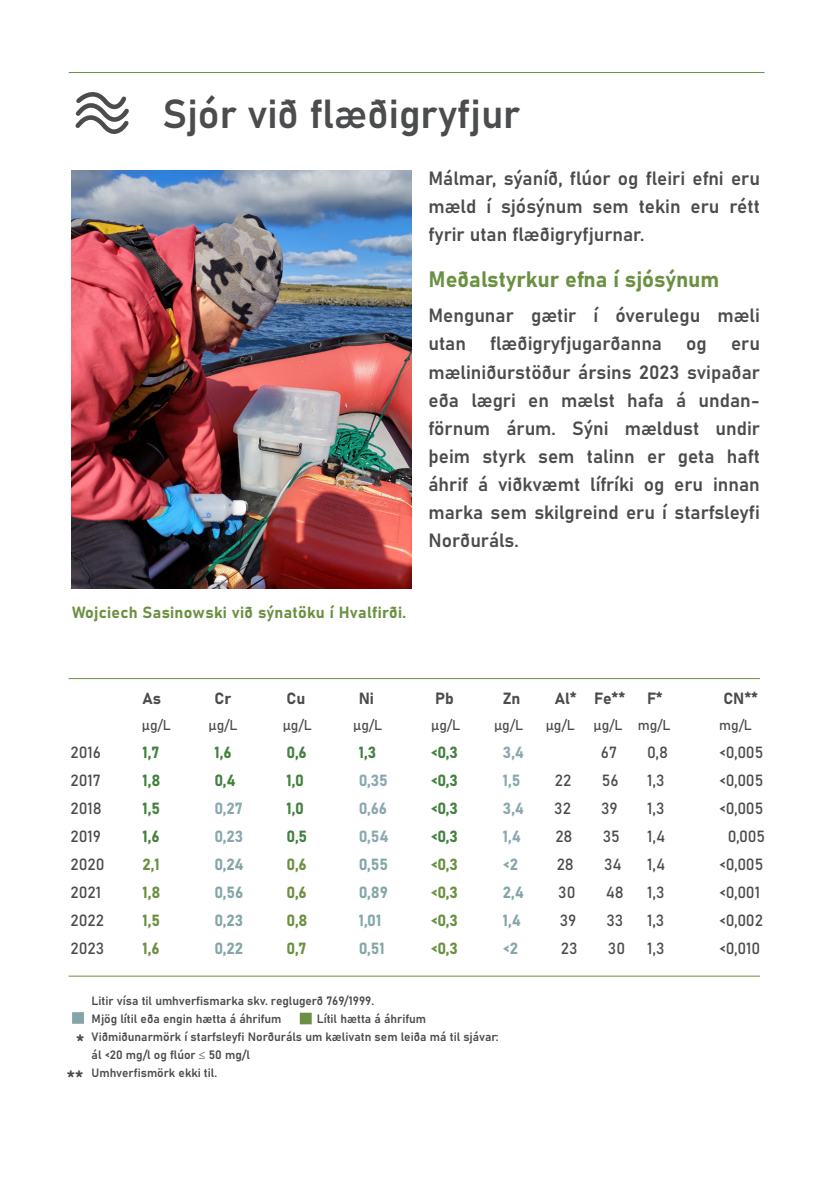
<style>
.page{position:relative;width:840px;height:1191px;background:#fff}
.page>*{position:absolute;margin:0;border:0;box-sizing:border-box;transform-origin:0 0}
.fyrirsagnir{font:40px "Bahnschrift";color:#4b4c4d}
.t1{font:22px "Bahnschrift";color:#6b9041}
.fliesstext{font:19px/28px "Bahnschrift";color:#4b4c4d;text-align:justify}
.t2{font:16px "Bahnschrift";color:#4b4c4d}
.myndatexti{font:16px "Bahnschrift";letter-spacing:.02em;color:#6b9041}
.t3{font:16px "Bahnschrift";color:#42813e}
.t4{font:16px "Bahnschrift";color:#85a6a9}
.t5{font:16px "Bahnschrift";color:#8aa8b0}
.t6{font:14px "Bahnschrift";letter-spacing:-.015em;color:#4b4c4d}
.t7{font:12px/18px "Bahnschrift";color:#4b4c4d}
</style>
<div class="page">
<svg style="left:75px;top:92px;width:54px;height:42px"></svg>
<hr style="left:69px;top:72px;width:695px;height:1px;background:#6b9041">
<img style="left:71px;top:170px;width:340px;height:418px">
<hr style="left:69px;top:678px;width:690px;height:1px;background:#6b9041">
<hr style="left:69px;top:975px;width:690px;height:1px;background:#6b9041">
<div style="left:72px;top:1012px;width:12px;height:11px;background:#85a6a9;border:2px solid #85a6a9"></div>
<div style="left:299px;top:1012px;width:12px;height:12px;background:#6b9041;border:2px solid #6b9041"></div>
<p class="fyrirsagnir" style="left:162px;top:83px;width:359px">Sjór við flæðigryfjur</p>
<p class="fliesstext" style="left:428px;top:163px;width:333px">Málmar, sýaníð, flúor og fleiri efni eru mæld í sjósýnum sem tekin eru rétt fyrir utan flæðigryfjurnar.</p>
<p class="t1" style="left:428px;top:263px;width:292px">Meðalstyrkur efna í sjósýnum</p>
<p class="myndatexti" style="left:72px;top:600px;width:335px">Wojciech Sasinowski við sýnatöku í Hvalfirði.</p>
<p class="fliesstext" style="left:428px;top:300px;width:333px">Mengunar gætir í óverulegu mæli utan</p>
<p class="fliesstext" style="left:490px;top:328px;width:173px">flæðigryfjugarðanna</p>
<p class="fliesstext" style="left:685px;top:328px;width:22px">og</p>
<p class="fliesstext" style="left:428px;top:328px;width:333px;text-indent:302px">eru mæliniðurstöður ársins 2023 svipaðar eða lægri en mælst hafa á undan&shy;förnum árum. Sýni mældust undir þeim styrk sem talinn er geta haft áhrif á viðkvæmt lífríki og eru innan marka sem skilgreind eru í starfsleyfi Norðuráls.</p>
<p class="t2" style="left:142px;top:686px;width:20px">As</p>
<p class="t2" style="left:214px;top:686px;width:18px">Cr</p>
<p class="t2" style="left:286px;top:686px;width:20px">Cu</p>
<p class="t2" style="left:358px;top:686px;width:17px">Ni</p>
<p class="t2" style="left:435px;top:686px;width:20px">Pb</p>
<p class="t2" style="left:502px;top:686px;width:19px">Zn</p>
<p class="t2" style="left:554px;top:686px;width:72px">Al* Fe**</p>
<p class="t2" style="left:646px;top:686px;width:17px">F*</p>
<p class="t2" style="left:723px;top:686px;width:36px">CN**</p>
<p class="t6" style="left:142px;top:714px;width:30px">μg/L</p>
<p class="t6" style="left:208px;top:714px;width:30px">μg/L</p>
<p class="t6" style="left:282px;top:714px;width:30px">μg/L</p>
<p class="t6" style="left:353px;top:714px;width:30px">μg/L</p>
<p class="t6" style="left:431px;top:714px;width:30px">μg/L</p>
<p class="t6" style="left:494px;top:714px;width:30px">μg/L</p>
<p class="t6" style="left:545px;top:714px;width:30px">μg/L</p>
<p class="t6" style="left:593px;top:714px;width:78px">μg/L mg/L</p>
<p class="t6" style="left:718px;top:714px;width:34px">mg/L</p>
<p class="t2" style="left:70px;top:740px;width:32px">2016</p>
<p class="t3" style="left:142px;top:740px;width:18px">1,7</p>
<p class="t3" style="left:214px;top:740px;width:19px">1,6</p>
<p class="t3" style="left:286px;top:740px;width:22px">0,6</p>
<p class="t3" style="left:358px;top:740px;width:19px">1,3</p>
<p class="t3" style="left:430px;top:740px;width:29px">&lt;0,3</p>
<p class="t5" style="left:502px;top:740px;width:23px">3,4</p>
<p class="t2" style="left:600px;top:740px;width:18px">67</p>
<p class="t2" style="left:646px;top:740px;width:22px">0,8</p>
<p class="t2" style="left:718px;top:740px;width:46px">&lt;0,005</p>
<p class="t2" style="left:70px;top:768px;width:32px">2017</p>
<p class="t3" style="left:142px;top:768px;width:19px">1,8</p>
<p class="t3" style="left:214px;top:768px;width:23px">0,4</p>
<p class="t3" style="left:286px;top:768px;width:19px">1,0</p>
<p class="t5" style="left:358px;top:768px;width:31px">0,35</p>
<p class="t3" style="left:430px;top:768px;width:29px">&lt;0,3</p>
<p class="t5" style="left:502px;top:768px;width:19px">1,5</p>
<p class="t2" style="left:554px;top:768px;width:18px">22</p>
<p class="t2" style="left:601px;top:768px;width:18px">56</p>
<p class="t2" style="left:646px;top:768px;width:19px">1,3</p>
<p class="t2" style="left:718px;top:768px;width:46px">&lt;0,005</p>
<p class="t2" style="left:70px;top:796px;width:33px">2018</p>
<p class="t3" style="left:142px;top:796px;width:19px">1,5</p>
<p class="t5" style="left:214px;top:796px;width:30px">0,27</p>
<p class="t3" style="left:286px;top:796px;width:19px">1,0</p>
<p class="t5" style="left:358px;top:796px;width:30px">0,66</p>
<p class="t3" style="left:430px;top:796px;width:29px">&lt;0,3</p>
<p class="t5" style="left:502px;top:796px;width:23px">3,4</p>
<p class="t2" style="left:554px;top:796px;width:18px">32</p>
<p class="t2" style="left:600px;top:796px;width:18px">39</p>
<p class="t2" style="left:646px;top:796px;width:19px">1,3</p>
<p class="t2" style="left:718px;top:796px;width:46px">&lt;0,005</p>
<p class="t2" style="left:70px;top:824px;width:32px">2019</p>
<p class="t3" style="left:142px;top:824px;width:19px">1,6</p>
<p class="t5" style="left:214px;top:824px;width:30px">0,23</p>
<p class="t3" style="left:286px;top:824px;width:22px">0,5</p>
<p class="t5" style="left:358px;top:824px;width:31px">0,54</p>
<p class="t3" style="left:430px;top:824px;width:29px">&lt;0,3</p>
<p class="t5" style="left:502px;top:824px;width:20px">1,4</p>
<p class="t2" style="left:555px;top:824px;width:19px">28</p>
<p class="t2" style="left:602px;top:824px;width:19px">35</p>
<p class="t2" style="left:646px;top:824px;width:20px">1,4</p>
<p class="t2" style="left:727px;top:824px;width:39px">0,005</p>
<p class="t2" style="left:70px;top:852px;width:36px">2020</p>
<p class="myndatexti" style="left:142px;top:852px;width:19px">2,1</p>
<p class="t4" style="left:214px;top:852px;width:30px">0,24</p>
<p class="myndatexti" style="left:286px;top:852px;width:22px">0,6</p>
<p class="t4" style="left:358px;top:852px;width:31px">0,55</p>
<p class="myndatexti" style="left:430px;top:852px;width:29px">&lt;0,3</p>
<p class="t4" style="left:502px;top:852px;width:17px">&lt;2</p>
<p class="t2" style="left:556px;top:852px;width:19px">28</p>
<p class="t2" style="left:603px;top:852px;width:19px">34</p>
<p class="t2" style="left:646px;top:852px;width:20px">1,4</p>
<p class="t2" style="left:718px;top:852px;width:46px">&lt;0,005</p>
<p class="t2" style="left:70px;top:880px;width:32px">2021</p>
<p class="myndatexti" style="left:142px;top:880px;width:19px">1,8</p>
<p class="t4" style="left:214px;top:880px;width:30px">0,56</p>
<p class="myndatexti" style="left:286px;top:880px;width:22px">0,6</p>
<p class="t4" style="left:358px;top:880px;width:31px">0,89</p>
<p class="myndatexti" style="left:430px;top:880px;width:29px">&lt;0,3</p>
<p class="t4" style="left:502px;top:880px;width:23px">2,4</p>
<p class="t2" style="left:558px;top:880px;width:19px">30</p>
<p class="t2" style="left:605px;top:880px;width:20px">48</p>
<p class="t2" style="left:646px;top:880px;width:19px">1,3</p>
<p class="t2" style="left:718px;top:880px;width:42px">&lt;0,001</p>
<p class="t2" style="left:70px;top:908px;width:35px">2022</p>
<p class="myndatexti" style="left:142px;top:908px;width:19px">1,5</p>
<p class="t4" style="left:214px;top:908px;width:30px">0,23</p>
<p class="myndatexti" style="left:286px;top:908px;width:22px">0,8</p>
<p class="t4" style="left:358px;top:908px;width:24px">1,01</p>
<p class="myndatexti" style="left:430px;top:908px;width:29px">&lt;0,3</p>
<p class="t4" style="left:502px;top:908px;width:20px">1,4</p>
<p class="t2" style="left:559px;top:908px;width:18px">39</p>
<p class="t2" style="left:606px;top:908px;width:18px">33</p>
<p class="t2" style="left:646px;top:908px;width:19px">1,3</p>
<p class="t2" style="left:718px;top:908px;width:45px">&lt;0,002</p>
<p class="t2" style="left:70px;top:936px;width:35px">2023</p>
<p class="myndatexti" style="left:142px;top:936px;width:19px">1,6</p>
<p class="t4" style="left:214px;top:936px;width:30px">0,22</p>
<p class="myndatexti" style="left:286px;top:936px;width:22px">0,7</p>
<p class="t4" style="left:358px;top:936px;width:28px">0,51</p>
<p class="myndatexti" style="left:430px;top:936px;width:29px">&lt;0,3</p>
<p class="t4" style="left:502px;top:936px;width:17px">&lt;2</p>
<p class="t2" style="left:560px;top:936px;width:18px">23</p>
<p class="t2" style="left:607px;top:936px;width:19px">30</p>
<p class="t2" style="left:646px;top:936px;width:19px">1,3</p>
<p class="t2" style="left:718px;top:936px;width:43px">&lt;0,010</p>
<p class="t7" style="left:92px;top:990px;width:284px">Litir vísa til umhverfismarka skv. reglugerð 769/1999.</p>
<p class="t7" style="left:92px;top:1008px;width:191px">Mjög lítil eða engin hætta á áhrifum</p>
<p class="t7" style="left:316px;top:1008px;width:111px">Lítil hætta á áhrifum</p>
<p class="t7" style="left:92px;top:1026px;width:408px">Viðmiðunarmörk í starfsleyfi Norðuráls um kælivatn sem leiða má til sjávar: ál &lt;20 mg/l og flúor ≤ 50 mg/l</p>
<p class="t7" style="left:92px;top:1062px;width:127px">Umhverfismörk ekki til.</p>
<p class="fliesstext" style="left:76px;top:1026px;width:10px">*</p>
<p class="fliesstext" style="left:67px;top:1062px;width:18px">**</p>
</div>
